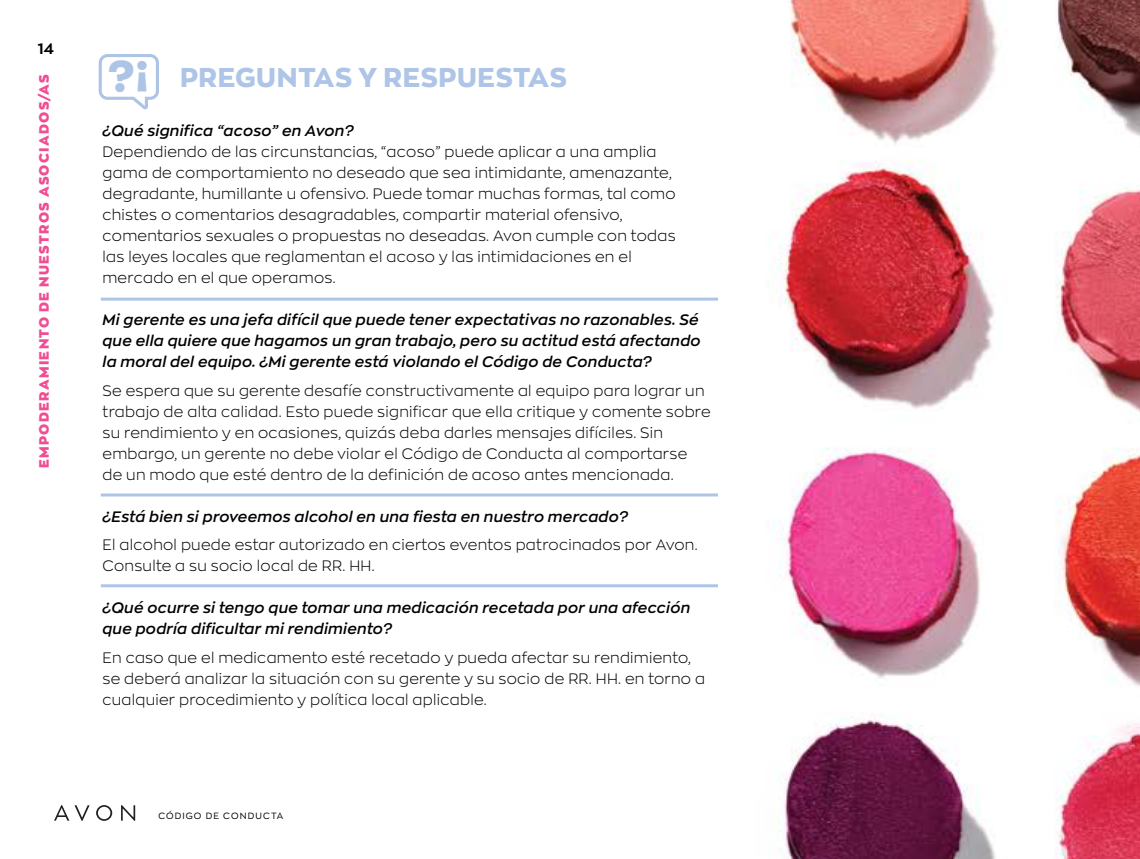
<style>
.page{position:relative;width:1140px;height:859px;background:#fff}
.page>*{position:absolute;margin:0;border:0;box-sizing:border-box;transform-origin:0 0}
.t1{font:900 43.2px "Zona Pro";color:#adc4e6}
.t2{font:800 27px "Zona Pro";letter-spacing:.03em;color:#aec5e7}
.t3{font:300 15px/21px "Zona Pro";letter-spacing:.02em;color:#000}
.t4{font:italic 600 15px/21px "Zona Pro";letter-spacing:.02em;color:#000}
.t5{font:700 15px "Zona Pro";color:#000}
.t6{font:900 13.5px "Zona Pro";letter-spacing:.1em;color:#ef4d94}
.t7{font:9px "Zona Pro";letter-spacing:.125em;color:#000}
.s1{font-weight:900;font-size:43.2px;color:#adc4e6}
</style>
<div class="page">
<svg style="left:54px;top:805px;width:81px;height:16px"></svg>
<svg style="left:99px;top:54px;width:60px;height:55px"></svg>
<hr style="left:101px;top:298px;width:618px;height:3px;background:#aec5e7">
<hr style="left:101px;top:493px;width:618px;height:3px;background:#aec5e7">
<hr style="left:101px;top:584px;width:618px;height:3px;background:#aec5e7">
<img style="left:767px;top:0;width:373px;height:859px">
<p class="t5" style="left:38px;top:39px;width:17px">14</p>
<p class="t6" style="left:35px;top:468px;width:396px;rotate:-90deg">EMPODERAMIENTO DE NUESTROS ASOCIADOS/AS</p>
<h2 class="t2" style="left:109px;top:60px;width:459px"><span class="s1">?</span> PREGUNTAS Y RESPUESTAS</h2>
<h1 class="t1" style="left:148px;top:105px;width:14px;rotate:-180deg">!</h1>
<p class="t4" style="left:102px;top:120px;width:252px">¿Qué significa “acoso” en Avon?</p>
<p class="t3" style="left:102px;top:141px;width:574px">Dependiendo de las circunstancias, “acoso” puede aplicar a una amplia gama de comportamiento no deseado que sea intimidante, amenazante, degradante, humillante u ofensivo. Puede tomar muchas formas, tal como chistes o comentarios desagradables, compartir material ofensivo, comentarios sexuales o propuestas no deseadas. Avon cumple con todas las leyes locales que reglamentan el acoso y las intimidaciones en el mercado en el que operamos.</p>
<p class="t4" style="left:102px;top:309px;width:599px">Mi gerente es una jefa difícil que puede tener expectativas no razonables. Sé que ella quiere que hagamos un gran trabajo, pero su actitud está afectando la moral del equipo. ¿Mi gerente está violando el Código de Conducta?</p>
<p class="t3" style="left:102px;top:379px;width:609px">Se espera que su gerente desafíe constructivamente al equipo para lograr un trabajo de alta calidad. Esto puede significar que ella critique y comente sobre su rendimiento y en ocasiones, quizás deba darles mensajes difíciles. Sin embargo, un gerente no debe violar el Código de Conducta al comportarse de un modo que esté dentro de la definición de acoso antes mencionada.</p>
<p class="t4" style="left:102px;top:505px;width:527px">¿Está bien si proveemos alcohol en una fiesta en nuestro mercado?</p>
<p class="t3" style="left:102px;top:534px;width:596px">El alcohol puede estar autorizado en ciertos eventos patrocinados por Avon.<br>Consulte a su socio local de RR. HH.</p>
<p class="t4" style="left:102px;top:597px;width:589px">¿Qué ocurre si tengo que tomar una medicación recetada por una afección que podría dificultar mi rendimiento?</p>
<p class="t3" style="left:102px;top:646px;width:604px">En caso que el medicamento esté recetado y pueda afectar su rendimiento, se deberá analizar la situación con su gerente y su socio de RR. HH. en torno a cualquier procedimiento y política local aplicable.</p>
<p class="t7" style="left:158px;top:810px;width:127px">CÓDIGO DE CONDUCTA</p>
</div>
